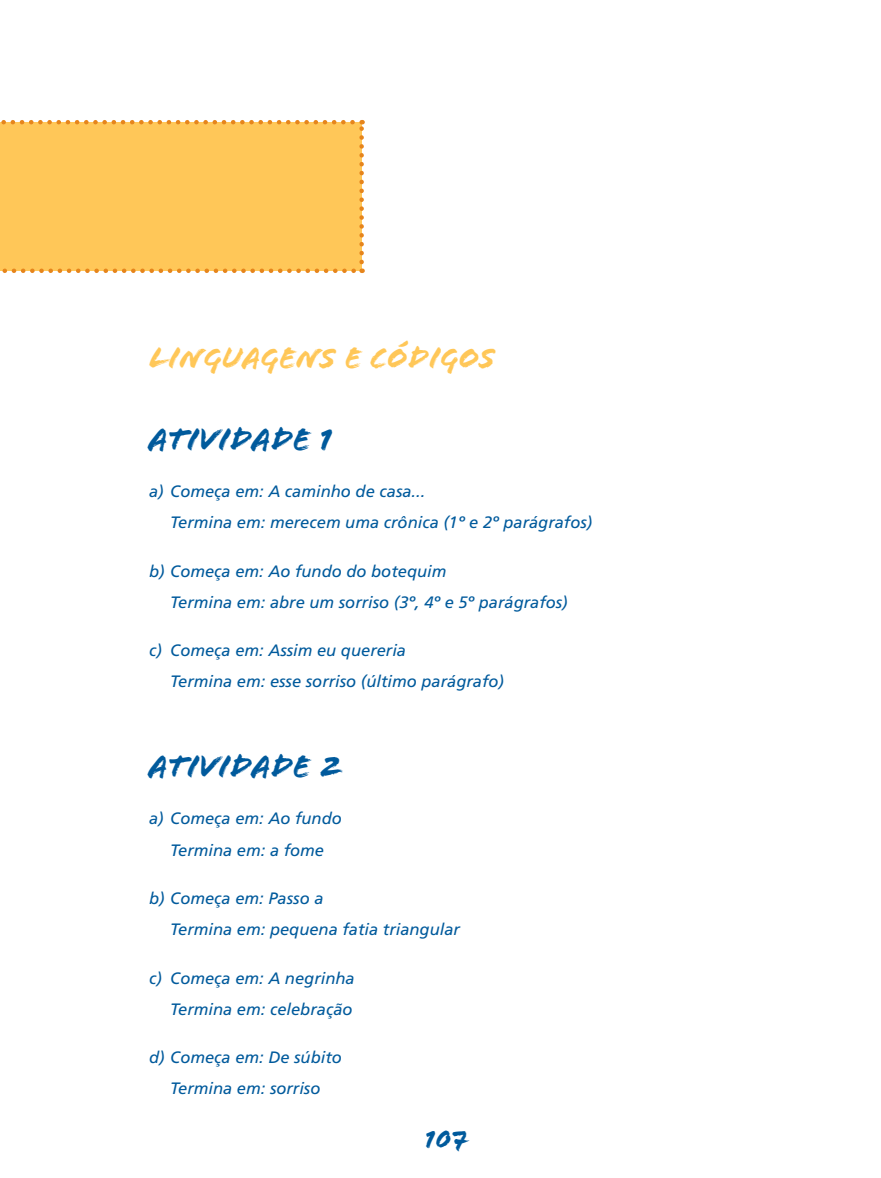
<style>
.page{position:relative;width:881px;height:1178px;background:#fff}
.page>*{position:absolute;margin:0;border:0;box-sizing:border-box;transform-origin:0 0}
.t1{font:33px "Flood";color:#005a9c}
.t2{font:31.5px "Flood";color:#ffc758}
.t3{font:27px "Flood";color:#005a9c}
.t4{font:italic 16.5px/31.2px "Frutiger";color:#005a9c}
</style>
<div class="page">
<div style="left:0;top:122px;width:361px;height:149px;background:#ffc758"></div>
<svg style="left:2px;top:269px;width:360px;height:4px"></svg>
<svg style="left:359px;top:120px;width:5px;height:142px"></svg>
<svg style="left:1px;top:120px;width:351px;height:4px"></svg>
<h2 class="t2" style="left:149px;top:339px;width:348px">LINGUAGENS E CÓDIGOS</h2>
<h1 class="t1" style="left:149px;top:420px;width:185px">ATIVIDADE 1</h1>
<p class="t4" style="left:170px;top:476px;width:423px;text-indent:-21px">a) Começa em: A caminho de casa...<br>Termina em: merecem uma crônica (1º e 2º parágrafos)</p>
<p class="t4" style="left:170px;top:555px;width:399px;text-indent:-21px">b) Começa em: Ao fundo do botequim<br>Termina em: abre um sorriso (3º, 4º e 5º parágrafos)</p>
<p class="t4" style="left:170px;top:635px;width:335px;text-indent:-21px">c) Começa em: Assim eu quereria<br>Termina em: esse sorriso (último parágrafo)</p>
<h1 class="t1" style="left:149px;top:747px;width:196px">ATIVIDADE 2</h1>
<p class="t4" style="left:149px;top:803px;width:194px;text-align:center">a) Começa em: Ao fundo<br>Termina em: a fome</p>
<p class="t4" style="left:170px;top:883px;width:291px;text-indent:-21px">b) Começa em: Passo a<br>Termina em: pequena fatia triangular</p>
<p class="t4" style="left:149px;top:962px;width:207px;text-align:right">c) Começa em: A negrinha<br>Termina em: celebração</p>
<p class="t4" style="left:149px;top:1042px;width:194px;text-align:center">d) Começa em: De súbito<br>Termina em: sorriso</p>
<h3 class="t3" style="left:424px;top:1123px;width:46px">107</h3>
</div>
